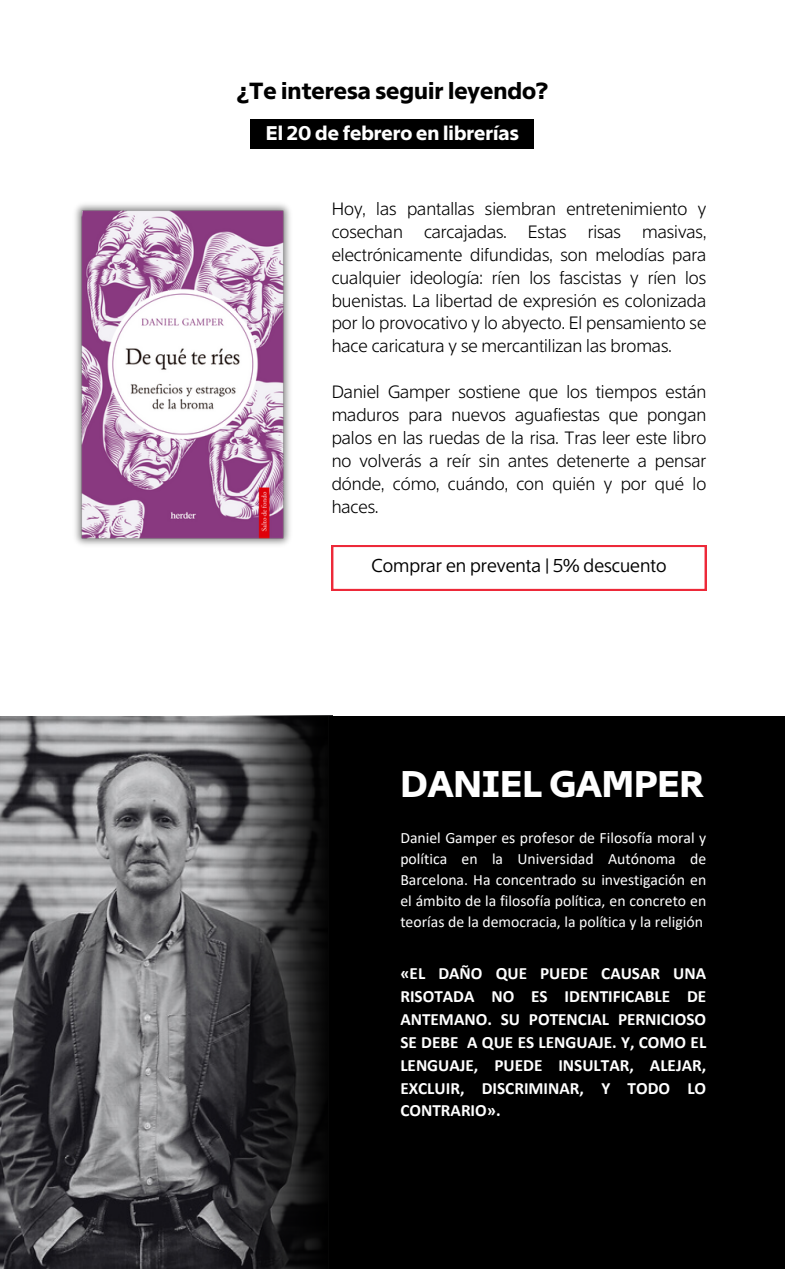
<style>
.page{position:relative;width:785px;height:1269px;background:#fff}
.page>*{position:absolute;margin:0;border:0;box-sizing:border-box;transform-origin:0 0}
.t1{font:700 35.77px "Suisse Screen";color:#fff}
.t2{font:700 22.5px "Suisse Screen";color:#000}
.t3{font:700 19.12px "Suisse Screen";color:#fff}
.t4{font:18px "Suisse Screen Monitor";color:#000}
.t5{font:300 17.1px/22.9px "Suisse Screen";color:#000;text-align:justify}
.t6{font:700 17.1px/22.9px "Calibri";color:#fff;text-align:justify}
.t7{font:15.75px/20.9px "Calibri";color:#fff;text-align:justify}
</style>
<div class="page">
<img style="left:75px;top:204px;width:215px;height:341px">
<img style="left:0;top:716px;width:55px;height:553px">
<img style="left:55px;top:716px;width:274px;height:553px">
<div style="left:329px;top:716px;width:456px;height:553px;background:#000"></div>
<div style="left:251px;top:119px;width:283px;height:29px;background:#000"></div>
<svg style="left:332px;top:545px;width:374px;height:46px"></svg>
<p class="t2" style="left:237px;top:82px;width:312px">¿Te interesa seguir leyendo?</p>
<p class="t3" style="left:266px;top:125px;width:254px">El 20 de febrero en librerías</p>
<h5 class="t5" style="left:332px;top:199px;width:376px">Hoy, las pantallas siembran entretenimiento y cosechan carcajadas. Estas risas masivas, electrónicamente difundidas, son melodías para cualquier ideología: ríen los fascistas y ríen los buenistas. La libertad de expresión es colonizada por lo provocativo y lo abyecto. El pensamiento se hace caricatura y se mercantilizan las bromas.</h5>
<h5 class="t5" style="left:332px;top:382px;width:376px">Daniel Gamper sostiene que los tiempos están maduros para nuevos aguafiestas que pongan palos en las ruedas de la risa. Tras leer este libro no volverás a reír sin antes detenerte a pensar dónde, cómo, cuándo, con quién y por qué lo haces.</h5>
<h5 class="t4" style="left:371px;top:558px;width:296px">Comprar en preventa | 5% descuento</h5>
<p class="t1" style="left:400px;top:769px;width:305px">DANIEL GAMPER</p>
<p class="t7" style="left:400px;top:829px;width:307px">Daniel Gamper es profesor de Filosofía moral y política en la Universidad Autónoma de Barcelona. Ha concentrado su investigación en el ámbito de la filosofía política, en concreto en teorías de la democracia, la política y la religión</p>
<h1 class="t6" style="left:400px;top:963px;width:307px">«EL DAÑO QUE PUEDE CAUSAR UNA RISOTADA NO ES IDENTIFICABLE DE ANTEMANO. SU POTENCIAL PERNICIOSO SE DEBE A QUE ES LENGUAJE. Y, COMO EL LENGUAJE, PUEDE INSULTAR, ALEJAR, EXCLUIR, DISCRIMINAR, Y TODO LO CONTRARIO».</h1>
</div>
